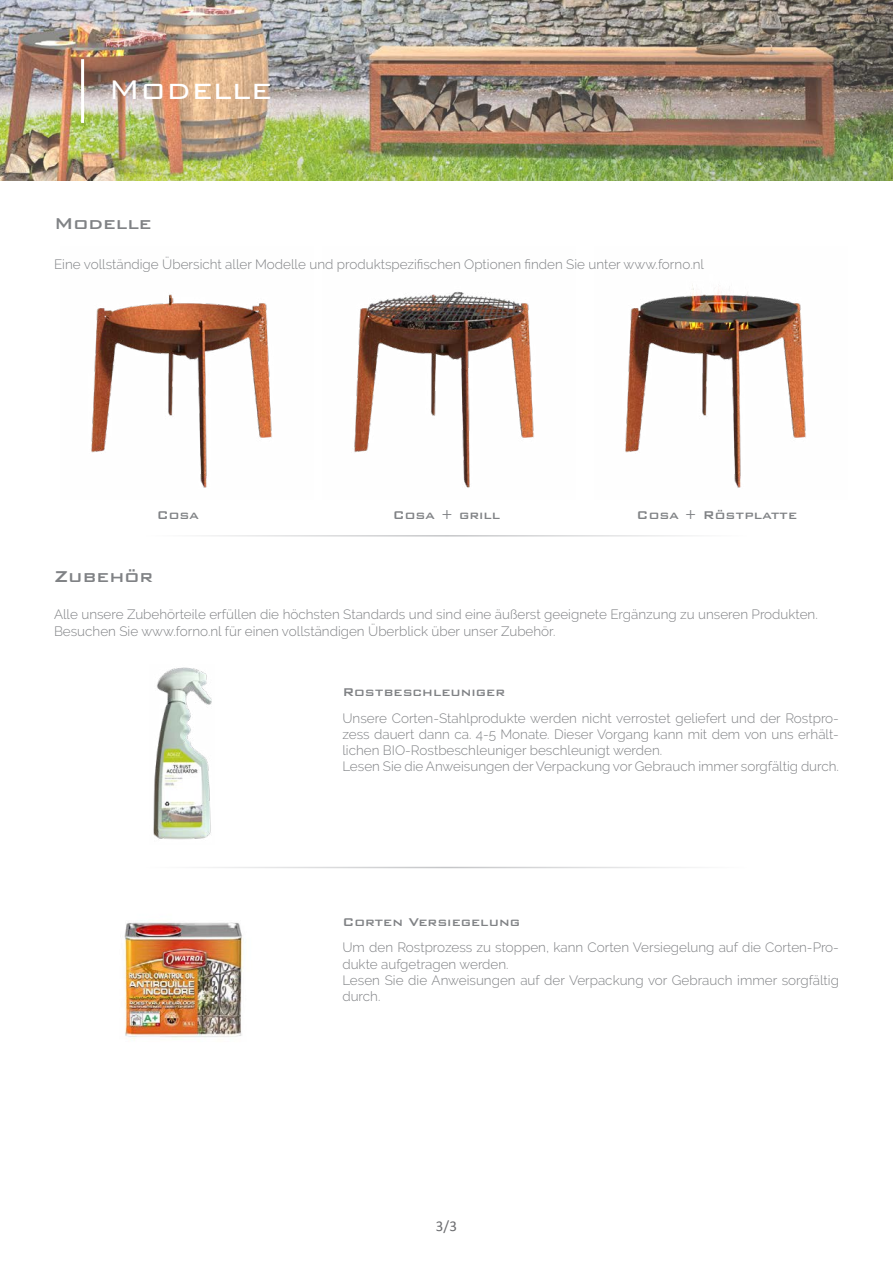
<style>
.page{position:relative;width:893px;height:1263px;background:#fff}
.page>*{position:absolute;margin:0;border:0;box-sizing:border-box;transform-origin:0 0}
.t1{font:300 36px "Bank Gothic BT";color:#fff}
.t2{font:500 21px "Bank Gothic BT";color:#808285}
.t3{font:500 15px "Bank Gothic BT";color:#808285}
.t4{font:15px "Calibri";color:#6c6d70}
.t5{font:300 13.5px/16.2px "Raleway";color:#808285}
</style>
<div class="page">
<img style="left:0;top:0;width:893px;height:180px">
<img style="left:91px;top:294px;width:181px;height:194px">
<img style="left:354px;top:292px;width:180px;height:196px">
<img style="left:625px;top:285px;width:181px;height:203px">
<img style="left:124px;top:922px;width:119px;height:118px">
<img style="left:153px;top:667px;width:59px;height:173px">
<hr style="left:146px;top:535px;width:601px;height:1px;background:#c5c6c8">
<hr style="left:146px;top:867px;width:601px;height:1px;background:#c5c6c8">
<hr style="left:81px;top:59px;width:3px;height:64px;background:#fff">
<h1 class="t1" style="left:108px;top:70px;width:165px">Modelle</h1>
<h2 class="t2" style="left:54px;top:212px;width:99px">Modelle</h2>
<p class="t5" style="left:54px;top:256px;width:651px">Eine vollständige Übersicht aller Modelle und produktspezifischen Optionen finden Sie unter www.forno.nl</p>
<p class="t3" style="left:157px;top:507px;width:44px">Cosa</p>
<p class="t3" style="left:393px;top:507px;width:109px">Cosa + grill</p>
<p class="t3" style="left:637px;top:507px;width:162px">Cosa + Röstplatte</p>
<p class="t2" style="left:54px;top:564px;width:101px">Zubehör</p>
<p class="t5" style="left:54px;top:606px;width:765px">Alle unsere Zubehörteile erfüllen die höchsten Standards und sind eine äußerst geeignete Ergänzung zu unseren Produkten.</p>
<p class="t5" style="left:54px;top:623px;width:503px">Besuchen Sie www.forno.nl für einen vollständigen Überblick über unser Zubehör.</p>
<p class="t3" style="left:342px;top:684px;width:164px">Rostbeschleuniger</p>
<p class="t5" style="left:342px;top:710px;width:498px;text-align:justify">Unsere Corten-Stahlprodukte werden nicht verrostet geliefert und der Rostpro&shy;zess dauert dann ca. 4-5 Monate. Dieser Vorgang kann mit dem von uns erhält&shy;lichen BIO-Rostbeschleuniger beschleunigt werden.</p>
<p class="t5" style="left:342px;top:758px;width:498px">Lesen Sie die Anweisungen der Verpackung vor Gebrauch immer sorgfältig durch.</p>
<p class="t3" style="left:342px;top:914px;width:179px">Corten Versiegelung</p>
<p class="t5" style="left:342px;top:939px;width:498px">Um den Rostprozess zu stoppen, kann Corten Versiegelung auf die Corten-Pro&shy;dukte aufgetragen werden.</p>
<p class="t5" style="left:342px;top:972px;width:498px">Lesen Sie die Anweisungen auf der Verpackung vor Gebrauch immer sorgfältig durch.</p>
<p class="t4" style="left:436px;top:1216px;width:22px">3/3</p>
</div>
